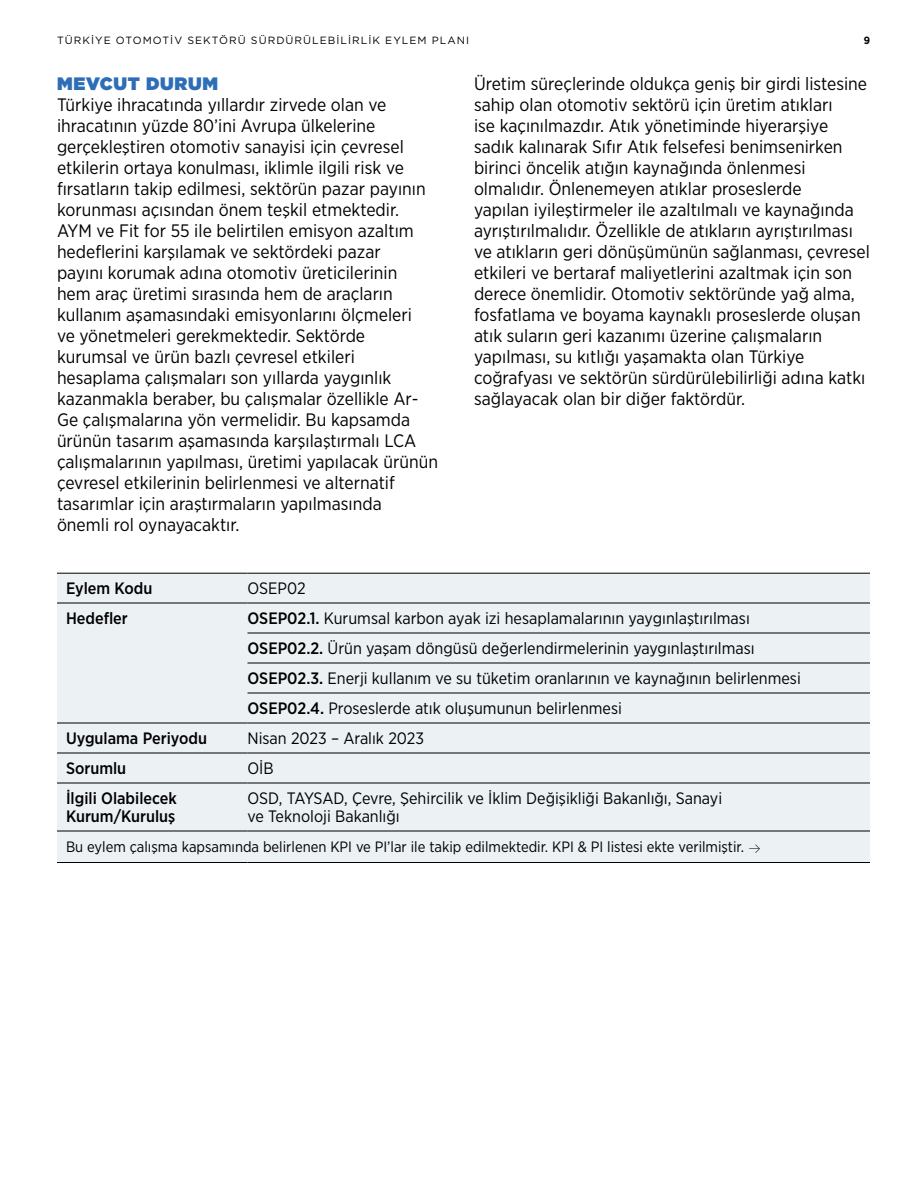
<style>
.page{position:relative;width:918px;height:1188px;background:#fff}
.page>*{position:absolute;margin:0;border:0;box-sizing:border-box;transform-origin:0 0}
.t1{font:18px/21px "Gotham Narrow";color:#000}
.t2{font:900 18px "Gotham";letter-spacing:.04em;color:#2e6eb7}
.t3{font:16.5px/30px "Gotham Narrow";color:#000}
.t4{font:500 16.5px/18px "Gotham Narrow";color:#000}
.t5{font:15px "Gotham Narrow";color:#000}
.t6{font:10.5px "Gotham";letter-spacing:.1em;color:#000}
.t7{font:700 10.5px "Gotham";color:#000}
.s1{font-weight:500}
.s2{font-family:"SF Pro"}
</style>
<div class="page">
<div style="left:57px;top:574px;width:813px;height:288px;background:#ecf1f4"></div>
<hr style="left:248px;top:603px;width:622px;height:1px;background:#000">
<hr style="left:248px;top:633px;width:622px;height:1px;background:#000">
<hr style="left:248px;top:663px;width:622px;height:1px;background:#000">
<hr style="left:248px;top:693px;width:622px;height:1px;background:#000">
<hr style="left:57px;top:573px;width:191px;height:1px;background:#000">
<hr style="left:248px;top:723px;width:622px;height:1px;background:#000">
<hr style="left:57px;top:753px;width:191px;height:1px;background:#000">
<hr style="left:248px;top:753px;width:622px;height:1px;background:#000">
<hr style="left:57px;top:783px;width:191px;height:1px;background:#000">
<hr style="left:248px;top:783px;width:622px;height:1px;background:#000">
<hr style="left:57px;top:603px;width:191px;height:1px;background:#000">
<hr style="left:57px;top:723px;width:191px;height:1px;background:#000">
<hr style="left:248px;top:573px;width:622px;height:1px;background:#000">
<hr style="left:57px;top:831px;width:191px;height:1px;background:#000">
<hr style="left:248px;top:831px;width:622px;height:1px;background:#000">
<hr style="left:57px;top:862px;width:191px;height:1px;background:#000">
<hr style="left:248px;top:862px;width:622px;height:1px;background:#000">
<p class="t6" style="left:57px;top:33px;width:414px">TÜRKİYE OTOMOTİV SEKTÖRÜ SÜRDÜRÜLEBİLİRLİK EYLEM PLANI</p>
<p class="t7" style="left:864px;top:33px;width:8px">9</p>
<p class="t2" style="left:57px;top:71px;width:163px">MEVCUT DURUM</p>
<p class="t1" style="left:57px;top:94px;width:383px">Türkiye ihracatında yıllardır zirvede olan ve ihracatının yüzde 80’ini Avrupa ülkelerine gerçekleştiren otomotiv sanayisi için çevresel etkilerin ortaya konulması, iklimle ilgili risk ve fırsatların takip edilmesi, sektörün pazar payının korunması açısından önem teşkil etmektedir.<br>AYM ve Fit for 55 ile belirtilen emisyon azaltım hedeflerini karşılamak ve sektördeki pazar<br>payını korumak adına otomotiv üreticilerinin<br>hem araç üretimi sırasında hem de araçların kullanım aşamasındaki emisyonlarını ölçmeleri<br>ve yönetmeleri gerekmektedir. Sektörde kurumsal ve ürün bazlı çevresel etkileri hesaplama çalışmaları son yıllarda yaygınlık kazanmakla beraber, bu çalışmalar özellikle Ar-Ge çalışmalarına yön vermelidir. Bu kapsamda ürünün tasarım aşamasında karşılaştırmalı LCA çalışmalarının yapılması, üretimi yapılacak ürünün çevresel etkilerinin belirlenmesi ve alternatif tasarımlar için araştırmaların yapılmasında önemli rol oynayacaktır.</p>
<p class="t1" style="left:474px;top:73px;width:397px">Üretim süreçlerinde oldukça geniş bir girdi listesine sahip olan otomotiv sektörü için üretim atıkları<br>ise kaçınılmazdır. Atık yönetiminde hiyerarşiye sadık kalınarak Sıfır Atık felsefesi benimsenirken birinci öncelik atığın kaynağında önlenmesi olmalıdır. Önlenemeyen atıklar proseslerde<br>yapılan iyileştirmeler ile azaltılmalı ve kaynağında ayrıştırılmalıdır. Özellikle de atıkların ayrıştırılması ve atıkların geri dönüşümünün sağlanması, çevresel etkileri ve bertaraf maliyetlerini azaltmak için son derece önemlidir. Otomotiv sektöründe yağ alma, fosfatlama ve boyama kaynaklı proseslerde oluşan atık suların geri kazanımı üzerine çalışmaların yapılması, su kıtlığı yaşamakta olan Türkiye coğrafyası ve sektörün sürdürülebilirliği adına katkı sağlayacak olan bir diğer faktördür.</p>
<p class="t4" style="left:66px;top:579px;width:88px">Eylem Kodu</p>
<p class="t3" style="left:248px;top:573px;width:60px">OSEP02</p>
<p class="t4" style="left:66px;top:609px;width:63px">Hedefler</p>
<p class="t3" style="left:248px;top:603px;width:555px"><span class="s1">OSEP02.1.</span> Kurumsal karbon ayak izi hesaplamalarının yaygınlaştırılması <span class="s1">OSEP02.2.</span> Ürün yaşam döngüsü değerlendirmelerinin yaygınlaştırılması <span class="s1">OSEP02.3.</span> Enerji kullanım ve su tüketim oranlarının ve kaynağının belirlenmesi <span class="s1">OSEP02.4.</span> Proseslerde atık oluşumunun belirlenmesi</p>
<p class="t4" style="left:66px;top:729px;width:143px">Uygulama Periyodu</p>
<p class="t3" style="left:248px;top:723px;width:178px">Nisan 2023 – Aralık 2023</p>
<p class="t4" style="left:66px;top:759px;width:62px">Sorumlu</p>
<p class="t3" style="left:248px;top:753px;width:28px">OİB</p>
<p class="t4" style="left:66px;top:789px;width:112px">İlgili Olabilecek<br>Kurum/Kuruluş</p>
<p class="t3" style="left:248px;top:789px;width:476px;line-height:18px">OSD, TAYSAD, Çevre, Şehircilik ve İklim Değişikliği Bakanlığı, Sanayi ve Teknoloji Bakanlığı</p>
<p class="t5" style="left:66px;top:837px;width:697px">Bu eylem çalışma kapsamında belirlenen KPI ve PI’lar ile takip edilmektedir. KPI &amp; PI listesi ekte verilmiştir. <span class="s2">→</span></p>
</div>
